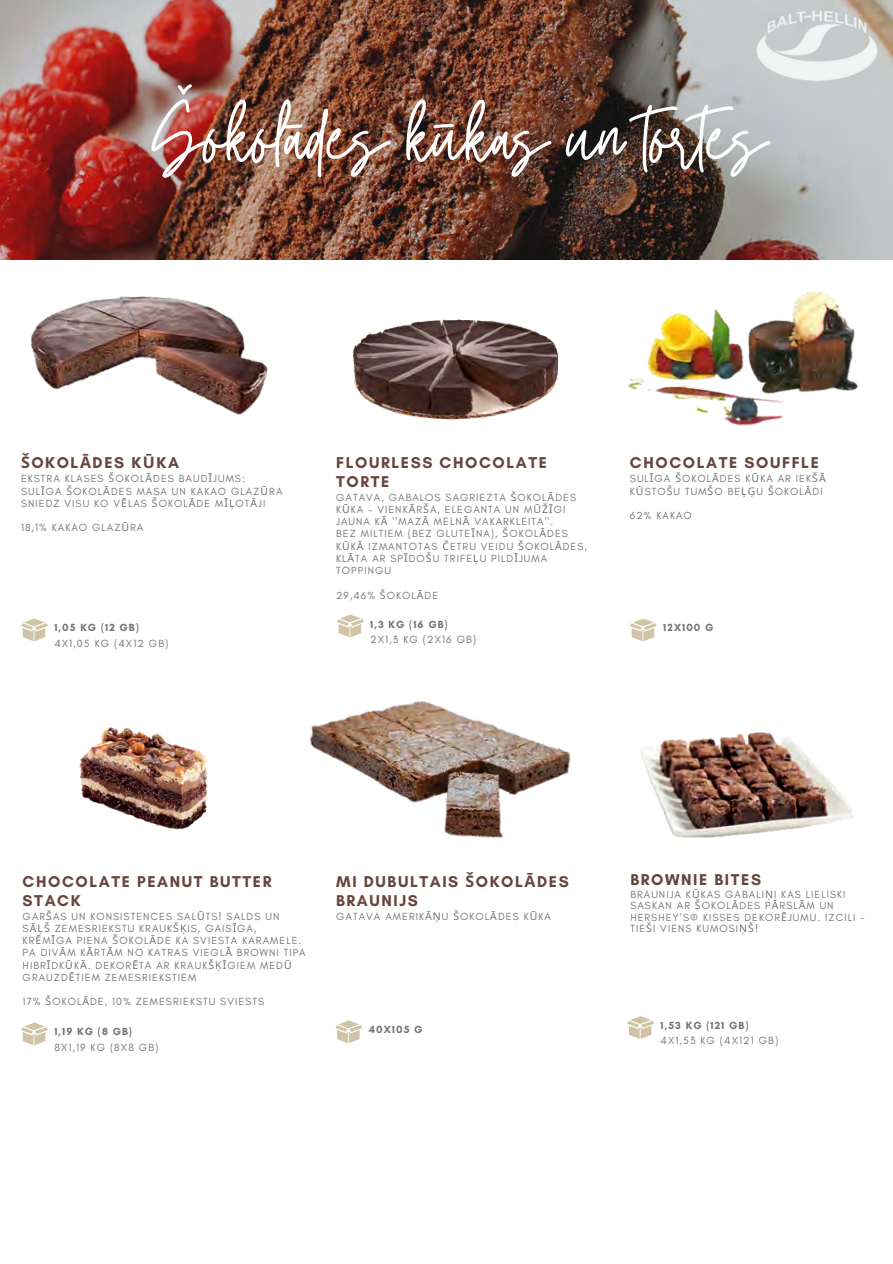
<style>
.page{position:relative;width:893px;height:1264px;background:#fff}
.page>*{position:absolute;margin:0;border:0;box-sizing:border-box;transform-origin:0 0}
.t1{font:75px "Twister";color:#fff}
.t2{font:700 15.9px/18.3px "Glacial Indifference";letter-spacing:.1em;color:#67453d}
.t3{font:10.65px "Glacial Indifference";letter-spacing:.1em;color:#737373}
.t4{font:700 10.65px "Glacial Indifference";letter-spacing:.1em;color:#737373}
.t5{font:10.5px/12.3px "Glacial Indifference";letter-spacing:.1em;color:#737373}
.s1{font-family:"Noto Sans"}
</style>
<div class="page">
<img style="left:0;top:0;width:892px;height:259px">
<img style="left:755px;top:10px;width:120px;height:70px">
<svg style="left:337px;top:614px;width:27px;height:23px"></svg>
<svg style="left:21px;top:618px;width:27px;height:23px"></svg>
<img style="left:5px;top:259px;width:281px;height:156px">
<svg style="left:627px;top:1016px;width:27px;height:22px"></svg>
<svg style="left:335px;top:1020px;width:27px;height:23px"></svg>
<img style="left:309px;top:701px;width:262px;height:137px">
<img style="left:641px;top:732px;width:213px;height:106px">
<svg style="left:21px;top:1022px;width:27px;height:23px"></svg>
<img style="left:79px;top:727px;width:129px;height:103px">
<img style="left:345px;top:259px;width:220px;height:161px">
<svg style="left:630px;top:618px;width:27px;height:23px"></svg>
<img style="left:627px;top:291px;width:231px;height:135px">
<h1 class="t1" style="left:148px;top:84px;width:621px">Šokolādes kūkas un tortes</h1>
<h2 class="t2" style="left:21px;top:453px;width:159px"><span class="s1">Š</span>OKOL<span class="s1">Ā</span>DES K<span class="s1">Ū</span>KA</h2>
<p class="t5" style="left:21px;top:472px;width:263px">EKSTRA KLASES <span class="s1">Š</span>OKOL<span class="s1">Ā</span>DES BAUD<span class="s1">Ī</span>JUMS:<br>SUL<span class="s1">Ī</span>GA <span class="s1">Š</span>OKOL<span class="s1">Ā</span>DES MASA UN KAKAO GLAZ<span class="s1">Ū</span>RA<br>SNIEDZ VISU KO V<span class="s1">Ē</span>LAS <span class="s1">Š</span>OKOL<span class="s1">Ā</span>DE M<span class="s1">ĪĻ</span>OT<span class="s1">Ā</span>JI</p>
<p class="t5" style="left:21px;top:521px;width:124px">18,1% KAKAO GLAZ<span class="s1">Ū</span>RA</p>
<p class="t4" style="left:54px;top:620px;width:86px">1,05 KG (12 GB)</p>
<p class="t3" style="left:54px;top:636px;width:115px">4X1,05 KG (4X12 GB)</p>
<h2 class="t2" style="left:336px;top:453px;width:212px">FLOURLESS CHOCOLATE<br>TORTE</h2>
<p class="t5" style="left:336px;top:491px;width:252px">GATAVA, GABALOS SAGRIEZTA <span class="s1">Š</span>OKOL<span class="s1">Ā</span>DES K<span class="s1">Ū</span>KA – VIENK<span class="s1">Ā</span>R<span class="s1">Š</span>A, ELEGANTA UN M<span class="s1">ŪŽĪ</span>GI JAUNA K<span class="s1">Ā</span> ''MAZ<span class="s1">Ā</span> MELN<span class="s1">Ā</span> VAKARKLEITA''.<br>BEZ MILTIEM (BEZ GLUTE<span class="s1">Ī</span>NA), <span class="s1">Š</span>OKOL<span class="s1">Ā</span>DES K<span class="s1">Ū</span>K<span class="s1">Ā</span> IZMANTOTAS <span class="s1">Č</span>ETRU VEIDU <span class="s1">Š</span>OKOL<span class="s1">Ā</span>DES, KL<span class="s1">Ā</span>TA AR SP<span class="s1">Ī</span>DO<span class="s1">Š</span>U TRIFE<span class="s1">Ļ</span>U PILD<span class="s1">Ī</span>JUMA TOPPINGU</p>
<p class="t5" style="left:336px;top:589px;width:104px">29,46% <span class="s1">Š</span>OKOL<span class="s1">Ā</span>DE</p>
<p class="t4" style="left:370px;top:617px;width:79px">1,3 KG (16 GB)</p>
<p class="t3" style="left:370px;top:632px;width:107px">2X1,3 KG (2X16 GB)</p>
<h2 class="t2" style="left:630px;top:453px;width:190px">CHOCOLATE SOUFFLE</h2>
<p class="t5" style="left:630px;top:472px;width:197px">SUL<span class="s1">Ī</span>GA <span class="s1">Š</span>OKOL<span class="s1">Ā</span>DES K<span class="s1">Ū</span>KA AR IEK<span class="s1">ŠĀ<br></span>K<span class="s1">Ū</span>STO<span class="s1">Š</span>U TUM<span class="s1">Š</span>O BE<span class="s1">ĻĢ</span>U <span class="s1">Š</span>OKOL<span class="s1">Ā</span>DI</p>
<p class="t5" style="left:630px;top:509px;width:63px">62% KAKAO</p>
<p class="t4" style="left:663px;top:620px;width:52px">12X100 G</p>
<h2 class="t2" style="left:23px;top:872px;width:250px">CHOCOLATE PEANUT BUTTER<br>STACK</h2>
<p class="t5" style="left:23px;top:909px;width:284px">GAR<span class="s1">Š</span>AS UN KONSISTENCES SAL<span class="s1">Ū</span>TS! SALDS UN S<span class="s1">ĀĻŠ</span> ZEMESRIEKSTU KRAUK<span class="s1">ŠĶ</span>IS, GAIS<span class="s1">Ī</span>GA, KR<span class="s1">Ē</span>M<span class="s1">Ī</span>GA PIENA <span class="s1">Š</span>OKOL<span class="s1">Ā</span>DE KA SVIESTA KARAMELE.<br>PA DIV<span class="s1">Ā</span>M K<span class="s1">Ā</span>RT<span class="s1">Ā</span>M NO KATRAS VIEGL<span class="s1">Ā</span> BROWNI TIPA HIBR<span class="s1">Ī</span>DK<span class="s1">Ū</span>K<span class="s1">Ā</span>. DEKOR<span class="s1">Ē</span>TA AR KRAUK<span class="s1">ŠĶĪ</span>GIEM MED<span class="s1">Ū </span>GRAUZD<span class="s1">Ē</span>TIEM ZEMESRIEKSTIEM</p>
<p class="t5" style="left:23px;top:995px;width:243px">17% <span class="s1">Š</span>OKOL<span class="s1">Ā</span>DE, 10% ZEMESRIEKSTU SVIESTS</p>
<p class="t4" style="left:54px;top:1024px;width:79px">1,19 KG (8 GB)</p>
<p class="t3" style="left:54px;top:1040px;width:105px">8X1,19 KG (8X8 GB)</p>
<h2 class="t2" style="left:336px;top:872px;width:234px">MI DUBULTAIS <span class="s1">Š</span>OKOL<span class="s1">Ā</span>DES<br>BRAUNIJS</h2>
<p class="t5" style="left:336px;top:909px;width:216px">GATAVA AMERIK<span class="s1">ĀŅ</span>U <span class="s1">Š</span>OKOL<span class="s1">Ā</span>DES K<span class="s1">Ū</span>KA</p>
<p class="t4" style="left:369px;top:1022px;width:55px">40X105 G</p>
<h2 class="t2" style="left:630px;top:870px;width:132px">BROWNIE BITES</h2>
<p class="t5" style="left:630px;top:888px;width:236px;line-height:11.4px">BRAUNIJA K<span class="s1">Ū</span>KAS GABALI<span class="s1">Ņ</span>I KAS LIELISKI<br>SASKAN AR <span class="s1">Š</span>OKOL<span class="s1">Ā</span>DES P<span class="s1">Ā</span>RSL<span class="s1">Ā</span>M UN<br>HERSHEY’S® KISSES DEKOR<span class="s1">Ē</span>JUMU. IZCILI -<br>TIE<span class="s1">Š</span>I VIENS KUMOSI<span class="s1">ŅŠ</span>!</p>
<p class="t4" style="left:660px;top:1019px;width:89px">1,53 KG (121 GB)</p>
<p class="t3" style="left:660px;top:1034px;width:119px">4X1,53 KG (4X121 GB)</p>
</div>
